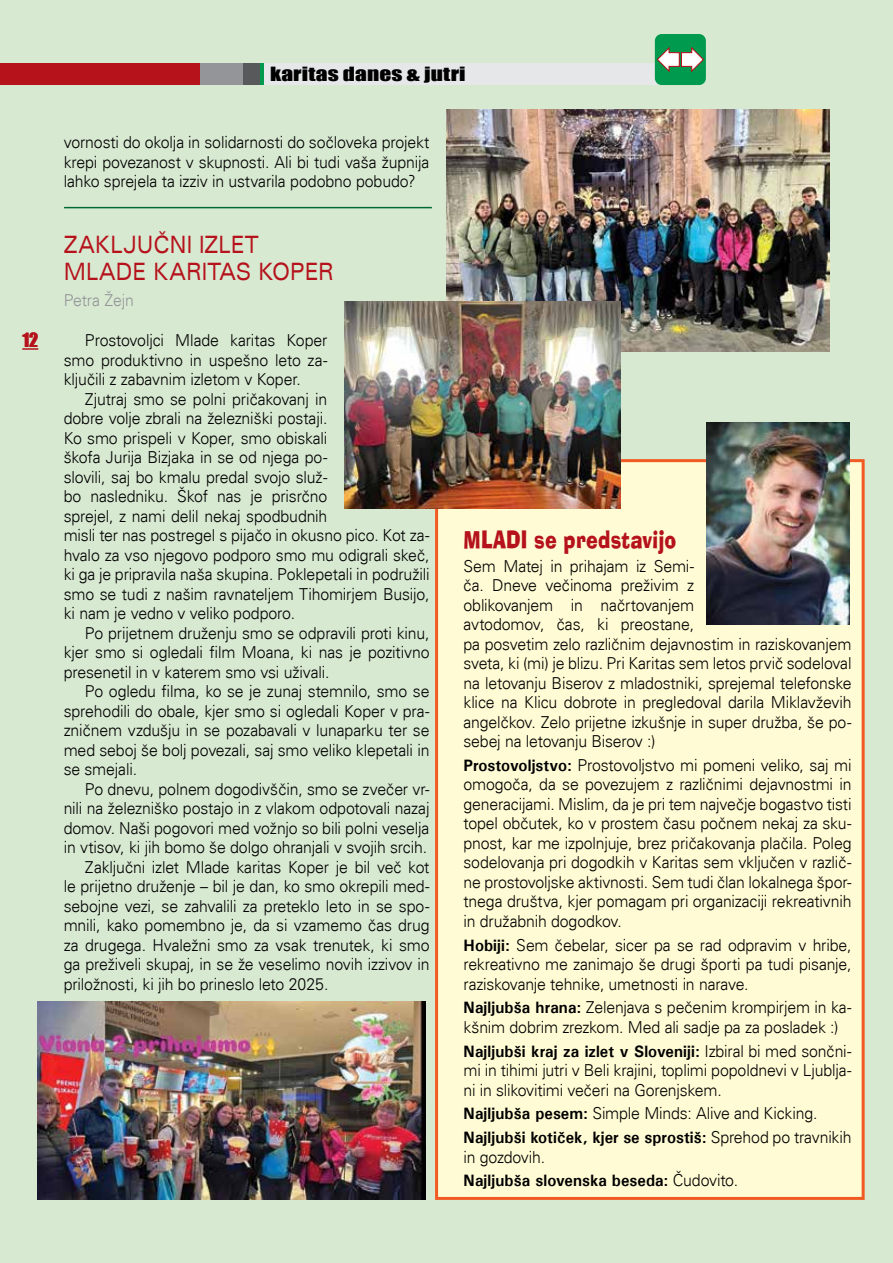
<style>
.page{position:relative;width:893px;height:1263px;background:#d8e9d2}
.page>*{position:absolute;margin:0;border:0;box-sizing:border-box;transform-origin:0 0}
.t1{font:expanded 24px/27px "Univers";color:#b5121b;scale:.78 1}
.t2{font:24px "Ad Lib BT";letter-spacing:.01em;color:#b5121b;scale:.78 1}
.t3{font:18px "Impact";letter-spacing:.005em;color:#000;scale:1.3 1}
.t4{font:18px "Impact";color:#b5121b}
.t5{font:300 16.5px/19.5px "Univers";letter-spacing:-.01em;color:#000;text-align:justify;scale:.96 1}
.t6{font:700 16.5px/23.7px "Univers";letter-spacing:.005em;color:#000;scale:.96 1}
.t7{font:300 16.5px "Univers";letter-spacing:-.01em;color:#939598;scale:.96 1}
.s1{font-weight:700}
.s2{font-weight:300}
</style>
<div class="page">
<hr style="left:64px;top:207px;width:368px;height:1px;background:#006a34">
<svg style="left:22px;top:348px;width:16px;height:1px"></svg>
<div style="left:0;top:64px;width:668px;height:21px;background:#e6e7e8"></div>
<div style="left:0;top:64px;width:259px;height:21px;background:#58595b"></div>
<div style="left:0;top:64px;width:242px;height:21px;background:#939598"></div>
<div style="left:0;top:64px;width:200px;height:21px;background:#b5121b"></div>
<div style="left:655px;top:34px;width:51px;height:51px;background:#009a4e;border-radius:7px"></div>
<svg style="left:656px;top:47px;width:48px;height:26px"></svg>
<img style="left:37px;top:1002px;width:388px;height:198px">
<img style="left:446px;top:109px;width:384px;height:243px">
<div style="left:435px;top:459px;width:430px;height:741px;background:#fffcd5;border:3px solid #f15a22"></div>
<img style="left:707px;top:423px;width:142px;height:201px">
<img style="left:344px;top:301px;width:276px;height:207px">
<p class="t4" style="left:22px;top:326px;width:17px">12</p>
<p class="t3" style="left:270px;top:60px;width:152px">karitas danes &amp; jutri</p>
<p class="t5" style="left:64px;top:132px;width:383px">vornosti do okolja in solidarnosti do sočloveka projekt krepi povezanost v skupnosti. Ali bi tudi vaša župnija lahko sprejela ta izziv in ustvarila podobno pobudo?</p>
<h1 class="t1" style="left:64px;top:231px;width:348px">ZAKLJUČNI IZLET<br>MLADE KARITAS KOPER</h1>
<p class="t7" style="left:64px;top:290px;width:75px">Petra Žejn</p>
<p class="t5" style="left:64px;top:331px;width:276px;text-indent:21px">Prostovoljci Mlade karitas Koper smo produktivno in uspešno leto za&shy;ključili z zabavnim izletom v Koper.</p>
<p class="t5" style="left:64px;top:389px;width:383px;text-align:left;text-indent:21px">Zjutraj smo se polni pričakovanj in<br>dobre volje zbrali na železniški postaji.<br>Ko smo prispeli v Koper, smo obiskali<br>škofa Jurija Bizjaka in se od njega po-<br>slovili, saj bo kmalu predal svojo služ-<br>bo nasledniku. Škof nas je prisrčno<br>sprejel, z nami delil nekaj spodbudnih<br>misli ter nas postregel s pijačo in okusno pico. Kot za&shy;hvalo za vso njegovo podporo smo mu odigrali skeč, ki ga je pripravila naša skupina. Poklepetali in podružili smo se tudi z našim ravnateljem Tihomirjem Busijo, ki nam je vedno v veliko podporo.</p>
<p class="t5" style="left:64px;top:623px;width:383px;text-indent:21px">Po prijetnem druženju smo se odpravili proti kinu, kjer smo si ogledali film Moana, ki nas je pozitivno presenetil in v katerem smo vsi uživali.</p>
<p class="t5" style="left:64px;top:682px;width:383px;text-indent:21px">Po ogledu filma, ko se je zunaj stemnilo, smo se sprehodili do obale, kjer smo si ogledali Koper v pra&shy;zničnem vzdušju in se pozabavali v lunaparku ter se med seboj še bolj povezali, saj smo veliko klepetali in se smejali.</p>
<p class="t5" style="left:85px;top:779px;width:360px">Po dnevu, polnem dogodivščin, smo se zvečer vr-</p>
<p class="t5" style="left:64px;top:799px;width:383px">nili na železniško postajo in z vlakom odpotovali nazaj</p>
<p class="t5" style="left:64px;top:818px;width:383px">domov. Naši pogovori med vožnjo so bili polni veselja</p>
<p class="t5" style="left:64px;top:838px;width:380px">in vtisov, ki jih bomo še dolgo ohranjali v svojih srcih.</p>
<p class="t5" style="left:85px;top:857px;width:360px">Zaključni izlet Mlade karitas Koper je bil več kot</p>
<p class="t5" style="left:64px;top:877px;width:383px">le prijetno druženje – bil je dan, ko smo okrepili med-</p>
<p class="t5" style="left:64px;top:896px;width:383px">sebojne vezi, se zahvalili za preteklo leto in se spo-</p>
<p class="t5" style="left:64px;top:916px;width:383px">mnili, kako pomembno je, da si vzamemo čas drug</p>
<p class="t5" style="left:64px;top:935px;width:383px">za drugega. Hvaležni smo za vsak trenutek, ki smo</p>
<p class="t5" style="left:64px;top:955px;width:383px">ga preživeli skupaj, in se že veselimo novih izzivov in</p>
<p class="t5" style="left:64px;top:974px;width:277px">priložnosti, ki jih bo prineslo leto 2025.</p>
<h1 class="t2" style="left:463px;top:524px;width:274px">MLADI se predstavijo</h1>
<p class="t5" style="left:463px;top:556px;width:406px;text-align:left">Sem Matej in prihajam iz Semi-<br>ča. Dneve večinoma preživim z<br>oblikovanjem in načrtovanjem<br>avtodomov, čas, ki preostane,<br>pa posvetim zelo različnim dejavnostim in raziskovanjem sveta, ki (mi) je blizu. Pri Karitas sem letos prvič sodeloval na letovanju Biserov z mladostniki, sprejemal telefonske klice na Klicu dobrote in pregledoval darila Miklavževih angelčkov. Zelo prijetne izkušnje in super družba, še po&shy;sebej na letovanju Biserov :)</p>
<p class="t5" style="left:463px;top:755px;width:406px"><span class="s1">Prostovoljstvo:</span> Prostovoljstvo mi pomeni veliko, saj mi omogoča, da se povezujem z različnimi dejavnostmi in generacijami. Mislim, da je pri tem največje bogastvo tisti topel občutek, ko v prostem času počnem nekaj za sku&shy;pnost, kar me izpolnjuje, brez pričakovanja plačila. Poleg sodelovanja pri dogodkih v Karitas sem vključen v različ&shy;ne prostovoljske aktivnosti. Sem tudi član lokalnega špor&shy;tnega društva, kjer pomagam pri organizaciji rekreativnih in družabnih dogodkov.</p>
<p class="t5" style="left:463px;top:935px;width:406px"><span class="s1">Hobiji:</span> Sem čebelar, sicer pa se rad odpravim v hribe, rekreativno me zanimajo še drugi športi pa tudi pisanje, raziskovanje tehnike, umetnosti in narave.</p>
<p class="t5" style="left:463px;top:998px;width:406px"><span class="s1">Najljubša hrana:</span> Zelenjava s pečenim krompirjem in ka&shy;kšnim dobrim zrezkom. Med ali sadje pa za posladek :)</p>
<p class="t5" style="left:463px;top:1041px;width:406px"><span class="s1">Najljubši kraj za izlet v Sloveniji:</span> Izbiral bi med sončni&shy;mi in tihimi jutri v Beli krajini, toplimi popoldnevi v Ljublja&shy;ni in slikovitimi večeri na Gorenjskem.</p>
<p class="t6" style="left:463px;top:1101px;width:406px">Najljubša pesem: <span class="s2">Simple Minds: Alive and Kicking.<br></span>Najljubši kotiček, kjer se sprostiš: <span class="s2">Sprehod po travnikih</span></p>
<p class="t6" style="left:463px;top:1145px;width:288px"><span class="s2">in gozdovih.<br></span>Najljubša slovenska beseda: <span class="s2">Čudovito.</span></p>
</div>
